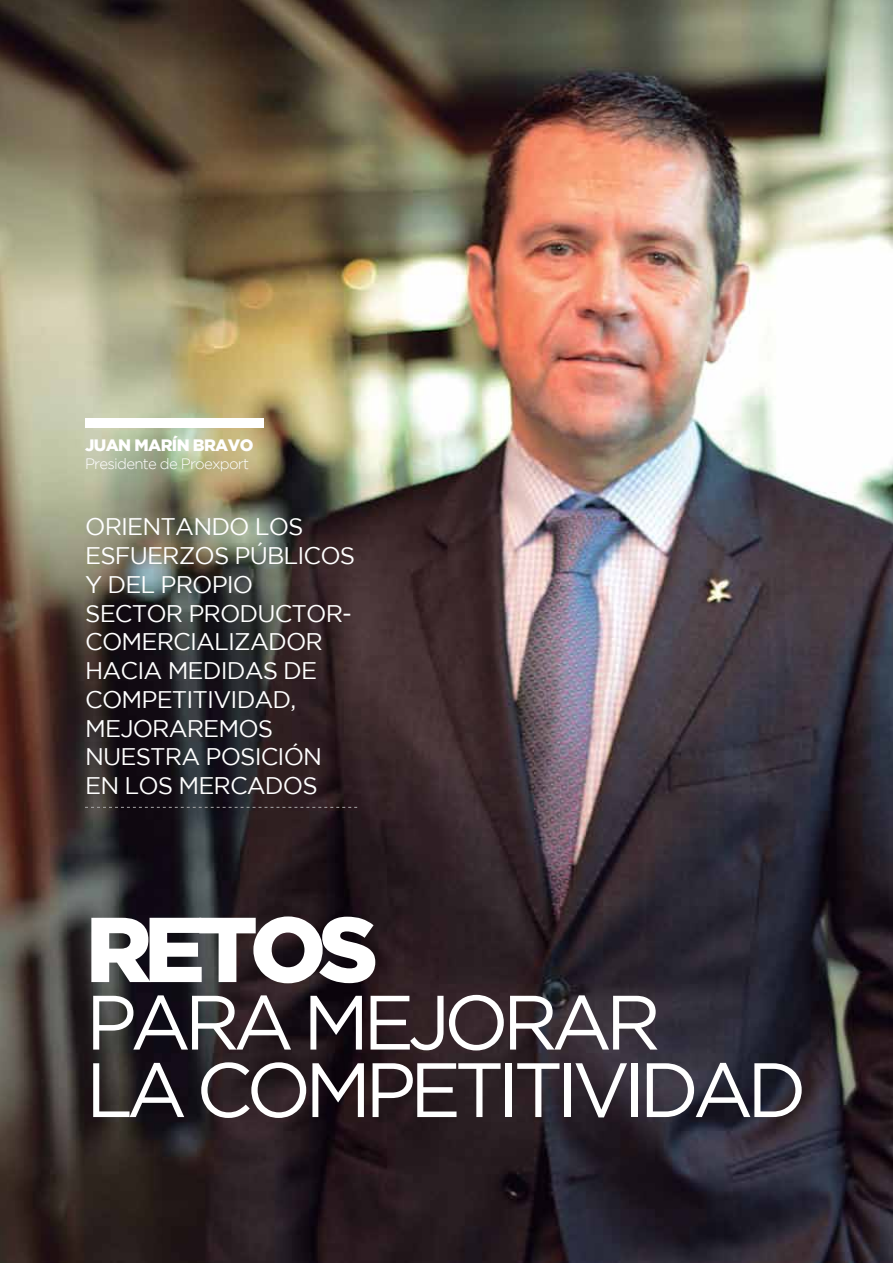
<style>
.page{position:relative;width:893px;height:1263px;background:#fff}
.page>*{position:absolute;margin:0;border:0;box-sizing:border-box;transform-origin:0 0}
.t1{font:900 91.8px "Gotham";letter-spacing:-.085em;color:#fff}
.t2{font:76.8px/67.5px "Gotham";letter-spacing:-.085em;color:#fff}
.t3{font:24px/28.8px "Gotham";letter-spacing:-.035em;color:#fff}
.t4{font:900 16.5px "Gotham";letter-spacing:-.035em;color:#fff}
.t5{font:300 15px "Gotham";letter-spacing:-.05em;color:#fff}
</style>
<div class="page">
<img style="left:0;top:0;width:893px;height:1263px">
<div style="left:85px;top:419px;width:179px;height:9px;background:#fff"></div>
<svg style="left:85px;top:807px;width:272px;height:1px"></svg>
<p class="t4" style="left:85px;top:436px;width:170px">JUAN MARÍN BRAVO</p>
<p class="t5" style="left:85px;top:456px;width:166px">Presidente de Proexport</p>
<p class="t3" style="left:85px;top:512px;width:272px">ORIENTANDO LOS<br>ESFUERZOS PÚBLICOS<br>Y DEL PROPIO<br>SECTOR PRODUCTOR-<br>COMERCIALIZADOR<br>HACIA MEDIDAS DE<br>COMPETITIVIDAD,<br>MEJORAREMOS<br>NUESTRA POSICIÓN<br>EN LOS MERCADOS</p>
<h1 class="t1" style="left:86px;top:896px;width:294px">RETOS</h1>
<h2 class="t2" style="left:86px;top:987px;width:723px">PARA MEJORAR<br>LA COMPETITIVIDAD</h2>
</div>
